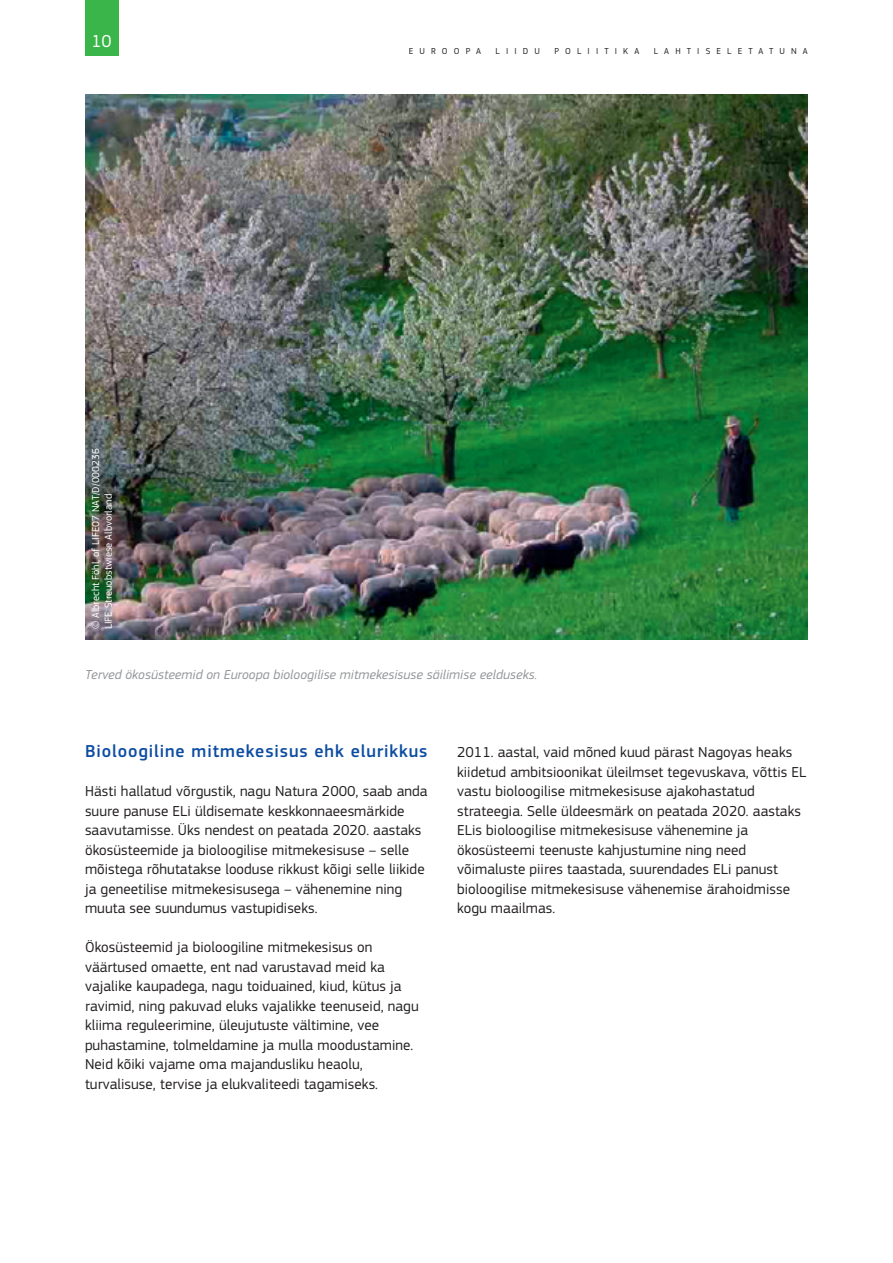
<style>
.page{position:relative;width:893px;height:1263px;background:#fff}
.page>*{position:absolute;margin:0;border:0;box-sizing:border-box;transform-origin:0 0}
.Heading03{font:500 18px "EC Square Sans Pro";letter-spacing:.05em;color:#0d4da1}
.t1{font:18px "EC Square Sans Pro";color:#fff}
.BodyText{font:15px/19.5px "EC Square Sans Pro";letter-spacing:.005em;color:#231f20}
.legende_L{font:italic 13.5px "EC Square Sans Pro";letter-spacing:.005em;color:#939598}
.copyright{font:10.5px/12.6px "EC Square Sans Pro";color:#fff}
.t2{font:9px "EC Square Sans Pro";letter-spacing:.68em;color:#231f20}
</style>
<div class="page">
<div style="left:85px;top:0;width:33px;height:55px;background:#3ab54a"></div>
<img style="left:85px;top:94px;width:723px;height:545px">
<p class="t1" style="left:92px;top:30px;width:22px">10</p>
<p class="copyright" style="left:90px;top:629px;width:182px;rotate:-90deg">© Albrecht Föhl, of LIFE07 NAT/D/000236<br>LIFE Streuobstwiese Albvorland</p>
<p class="t2" style="left:409px;top:45px;width:74px">EUROOPA</p>
<p class="t2" style="left:496px;top:45px;width:46px">LIIDU</p>
<p class="t2" style="left:554px;top:45px;width:86px">POLIITIKA</p>
<p class="t2" style="left:654px;top:45px;width:156px">LAHTISELETATUNA</p>
<p class="legende_L" style="left:85px;top:667px;width:454px">Terved ökosüsteemid on Euroopa bioloogilise mitmekesisuse säilimise eelduseks.</p>
<p class="Heading03" style="left:85px;top:741px;width:344px">Bioloogiline mitmekesisus ehk elurikkus</p>
<p class="BodyText" style="left:85px;top:782px;width:344px">Hästi hallatud võrgustik, nagu Natura 2000, saab anda suure panuse ELi üldisemate keskkonnaeesmärkide saavutamisse. Üks nendest on peatada 2020. aastaks ökosüsteemide ja bioloogilise mitmekesisuse – selle mõistega rõhutatakse looduse rikkust kõigi selle liikide ja geneetilise mitmekesisusega – vähenemine ning muuta see suundumus vastupidiseks.</p>
<p class="BodyText" style="left:85px;top:938px;width:335px">Ökosüsteemid ja bioloogiline mitmekesisus on väärtused omaette, ent nad varustavad meid ka vajalike kaupadega, nagu toiduained, kiud, kütus ja ravimid, ning pakuvad eluks vajalikke teenuseid, nagu kliima reguleerimine, üleujutuste vältimine, vee puhastamine, tolmeldamine ja mulla moodustamine.<br>Neid kõiki vajame oma majandusliku heaolu, turvalisuse, tervise ja elukvaliteedi tagamiseks.</p>
<p class="BodyText" style="left:457px;top:743px;width:351px">2011. aastal, vaid mõned kuud pärast Nagoyas heaks kiidetud ambitsioonikat üleilmset tegevuskava, võttis EL vastu bioloogilise mitmekesisuse ajakohastatud strateegia. Selle üldeesmärk on peatada 2020. aastaks ELis bioloogilise mitmekesisuse vähenemine ja ökosüsteemi teenuste kahjustumine ning need võimaluste piires taastada, suurendades ELi panust bioloogilise mitmekesisuse vähenemise ärahoidmisse kogu maailmas.</p>
</div>
